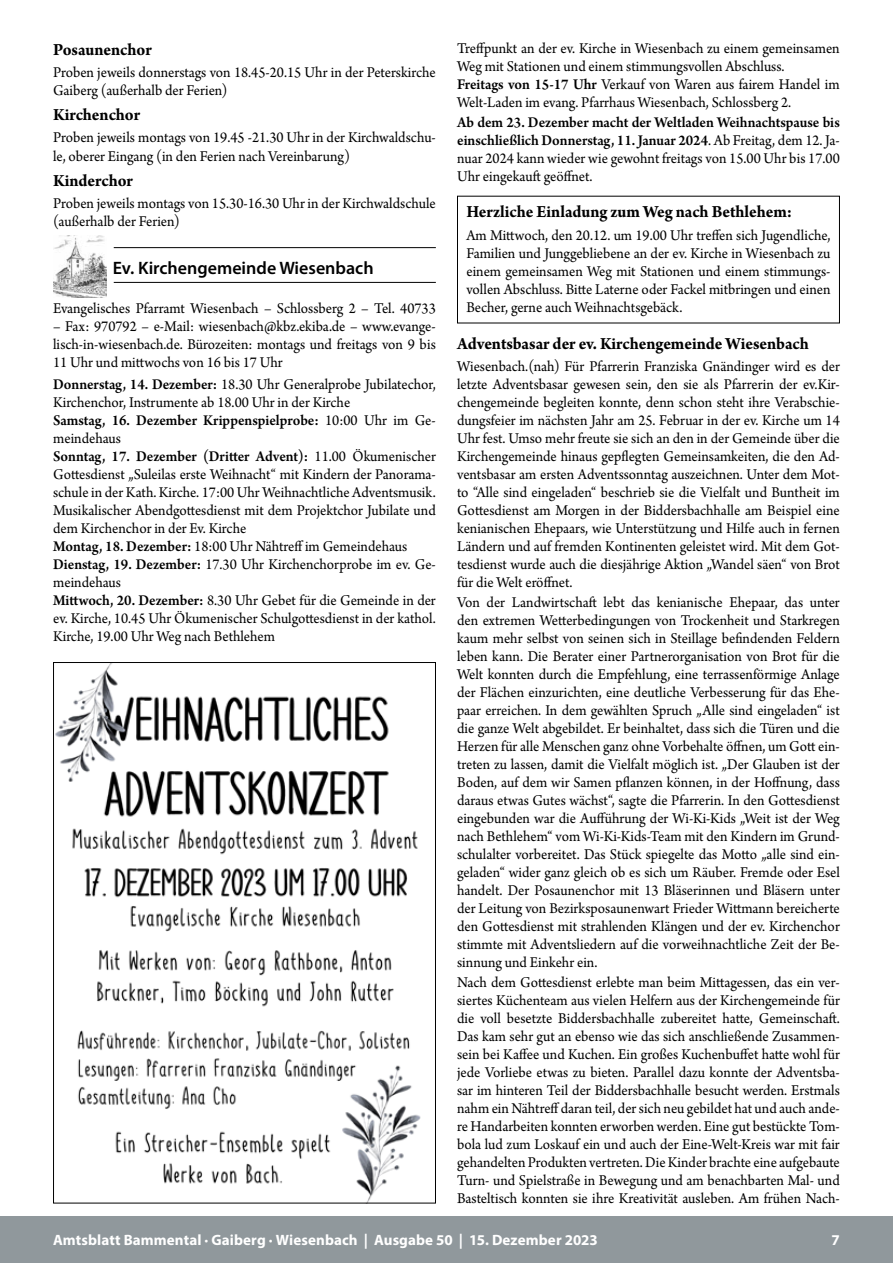
<style>
.page{position:relative;width:893px;height:1263px;background:#fff}
.page>*{position:absolute;margin:0;border:0;box-sizing:border-box;transform-origin:0 0}
.t1{font:700 18px "Arno Pro";letter-spacing:-.005em;color:#000;scale:.95 1}
.t2{font:600 18px "Myriad Pro";color:#000}
.t3{font:15.75px/18px "Arno Pro";color:#000;text-align:justify;scale:.95 1}
.t4{font:700 15px "Myriad Pro";letter-spacing:.005em;color:#fff}
.s1{font-weight:600}
</style>
<div class="page">
<div style="left:0;top:1216px;width:893px;height:47px;background:#90989c"></div>
<hr style="left:114px;top:247px;width:322px;height:1px;background:#000">
<hr style="left:114px;top:282px;width:322px;height:1px;background:#000">
<img style="left:53px;top:236px;width:54px;height:62px">
<img style="left:55px;top:664px;width:366px;height:537px">
<p class="t1" style="left:53px;top:39px;width:105px">Posaunenchor</p>
<p class="t3" style="left:53px;top:64px;width:404px">Proben jeweils donnerstags von 18.45-20.15 Uhr in der Peterskirche<br>Gaiberg (außerhalb der Ferien)</p>
<p class="t1" style="left:53px;top:104px;width:93px">Kirchenchor</p>
<p class="t3" style="left:53px;top:130px;width:404px">Proben jeweils montags von 19.45 -21.30 Uhr in der Kirchwaldschu&shy;le, oberer Eingang (in den Ferien nach Vereinbarung)</p>
<p class="t1" style="left:53px;top:170px;width:86px">Kinderchor</p>
<p class="t3" style="left:53px;top:195px;width:404px">Proben jeweils montags von 15.30-16.30 Uhr in der Kirchwaldschule (außerhalb der Ferien)</p>
<p class="t2" style="left:113px;top:256px;width:262px">Ev. Kirchengemeinde Wiesenbach</p>
<p class="t3" style="left:53px;top:300px;width:404px">Evangelisches Pfarramt Wiesenbach – Schlossberg 2 – Tel. 40733</p>
<p class="t3" style="left:53px;top:318px;width:404px">– Fax: 970792 – e-Mail: wiesenbach@kbz.ekiba.de – www.evange&shy;lisch-in-wiesenbach.de. Bürozeiten: montags und freitags von 9 bis 11 Uhr und mittwochs von 16 bis 17 Uhr</p>
<p class="t3" style="left:53px;top:376px;width:404px;text-align:left"><span class="s1">Donnerstag, 14. Dezember:</span> 18.30 Uhr Generalprobe Jubilatechor, Kirchenchor, Instrumente ab 18.00 Uhr in der Kirche<br><span class="s1">Samstag, 16. Dezember Krippenspielprobe:</span> 10:00 Uhr im Ge&shy;meindehaus<br><span class="s1">Sonntag, 17. Dezember (Dritter Advent):</span> 11.00 Ökumenischer Gottesdienst „Suleilas erste Weihnacht“ mit Kindern der Panorama&shy;schule in der Kath. Kirche. 17:00 Uhr Weihnachtliche Adventsmusik.<br>Musikalischer Abendgottesdienst mit dem Projektchor Jubilate und dem Kirchenchor in der Ev. Kirche<br><span class="s1">Montag, 18. Dezember:</span> 18:00 Uhr Nähtreff im Gemeindehaus <span class="s1">Dienstag, 19. Dezember:</span> 17.30 Uhr Kirchenchorprobe im ev. Ge&shy;meindehaus<br><span class="s1">Mittwoch, 20. Dezember:</span> 8.30 Uhr Gebet für die Gemeinde in der ev. Kirche, 10.45 Uhr Ökumenischer Schulgottesdienst in der kathol.<br>Kirche, 19.00 Uhr Weg nach Bethlehem</p>
<p class="t3" style="left:457px;top:40px;width:404px;text-align:left">Treffpunkt an der ev. Kirche in Wiesenbach zu einem gemeinsamen Weg mit Stationen und einem stimmungsvollen Abschluss.<br><span class="s1">Freitags von 15-17 Uhr</span> Verkauf von Waren aus fairem Handel im Welt-Laden im evang. Pfarrhaus Wiesenbach, Schlossberg 2.</p>
<p class="t3" style="left:457px;top:114px;width:404px"><span class="s1">Ab dem 23. Dezember macht der Weltladen Weihnachtspause bis einschließlich Donnerstag, 11. Januar 2024</span>. Ab Freitag, dem 12. Ja&shy;nuar 2024 kann wieder wie gewohnt freitags von 15.00 Uhr bis 17.00<br>Uhr eingekauft geöffnet.</p>
<p class="t1" style="left:466px;top:201px;width:345px">Herzliche Einladung zum Weg nach Bethlehem:</p>
<p class="t3" style="left:466px;top:227px;width:385px">Am Mittwoch, den 20.12. um 19.00 Uhr treffen sich Jugendliche, Familien und Junggebliebene an der ev. Kirche in Wiesenbach zu einem gemeinsamen Weg mit Stationen und einem stimmungs&shy;vollen Abschluss. Bitte Laterne oder Fackel mitbringen und einen Becher, gerne auch Weihnachtsgebäck.</p>
<p class="t1" style="left:457px;top:333px;width:372px">Adventsbasar der ev. Kirchengemeinde Wiesenbach</p>
<p class="t3" style="left:457px;top:358px;width:404px">Wiesenbach.(nah) Für Pfarrerin Franziska Gnändinger wird es der letzte Adventsbasar gewesen sein, den sie als Pfarrerin der ev.Kir&shy;chengemeinde begleiten konnte, denn schon steht ihre Verabschie&shy;dungsfeier im nächsten Jahr am 25. Februar in der ev. Kirche um 14<br>Uhr fest. Umso mehr freute sie sich an den in der Gemeinde über die Kirchengemeinde hinaus gepflegten Gemeinsamkeiten, die den Ad&shy;ventsbasar am ersten Adventssonntag auszeichnen. Unter dem Mot&shy;to “Alle sind eingeladen“ beschrieb sie die Vielfalt und Buntheit im Gottesdienst am Morgen in der Biddersbachhalle am Beispiel eine kenianischen Ehepaars, wie Unterstützung und Hilfe auch in fernen Ländern und auf fremden Kontinenten geleistet wird. Mit dem Got&shy;tesdienst wurde auch die diesjährige Aktion „Wandel säen“ von Brot für die Welt eröffnet.</p>
<p class="t3" style="left:457px;top:594px;width:404px">Von der Landwirtschaft lebt das kenianische Ehepaar, das unter den extremen Wetterbedingungen von Trockenheit und Starkregen kaum mehr selbst von seinen sich in Steillage befindenden Feldern leben kann. Die Berater einer Partnerorganisation von Brot für die Welt konnten durch die Empfehlung, eine terrassenförmige Anlage der Flächen einzurichten, eine deutliche Verbesserung für das Ehe&shy;paar erreichen. In dem gewählten Spruch „Alle sind eingeladen“ ist die ganze Welt abgebildet. Er beinhaltet, dass sich die Türen und die Herzen für alle Menschen ganz ohne Vorbehalte öffnen, um Gott ein&shy;treten zu lassen, damit die Vielfalt möglich ist. „Der Glauben ist der Boden, auf dem wir Samen pflanzen können, in der Hoffnung, dass daraus etwas Gutes wächst“, sagte die Pfarrerin. In den Gottesdienst eingebunden war die Aufführung der Wi-Ki-Kids „Weit ist der Weg nach Bethlehem“ vom Wi-Ki-Kids-Team mit den Kindern im Grund&shy;schulalter vorbereitet. Das Stück spiegelte das Motto „alle sind ein&shy;geladen“ wider ganz gleich ob es sich um Räuber. Fremde oder Esel handelt. Der Posaunenchor mit 13 Bläserinnen und Bläsern unter der Leitung von Bezirksposaunenwart Frieder Wittmann bereicherte den Gottesdienst mit strahlenden Klängen und der ev. Kirchenchor stimmte mit Adventsliedern auf die vorweihnachtliche Zeit der Be&shy;sinnung und Einkehr ein.</p>
<p class="t3" style="left:457px;top:974px;width:404px">Nach dem Gottesdienst erlebte man beim Mittagessen, das ein ver&shy;siertes Küchenteam aus vielen Helfern aus der Kirchengemeinde für die voll besetzte Biddersbachhalle zubereitet hatte, Gemeinschaft.<br>Das kam sehr gut an ebenso wie das sich anschließende Zusammen&shy;sein bei Kaffee und Kuchen. Ein großes Kuchenbuffet hatte wohl für jede Vorliebe etwas zu bieten. Parallel dazu konnte der Adventsba&shy;sar im hinteren Teil der Biddersbachhalle besucht werden. Erstmals nahm ein Nähtreff daran teil, der sich neu gebildet hat und auch ande&shy;re Handarbeiten konnten erworben werden. Eine gut bestückte Tom&shy;bola lud zum Loskauf ein und auch der Eine-Welt-Kreis war mit fair gehandelten Produkten vertreten. Die Kinder brachte eine aufgebaute Turn- und Spielstraße in Bewegung und am benachbarten Mal- und Basteltisch konnten sie ihre Kreativität ausleben. Am frühen Nach-</p>
<p class="t4" style="left:53px;top:1230px;width:546px">Amtsblatt Bammental · Gaiberg · Wiesenbach | Ausgabe 50 | 15. Dezember 2023</p>
<p class="t4" style="left:831px;top:1230px;width:10px">7</p>
</div>
